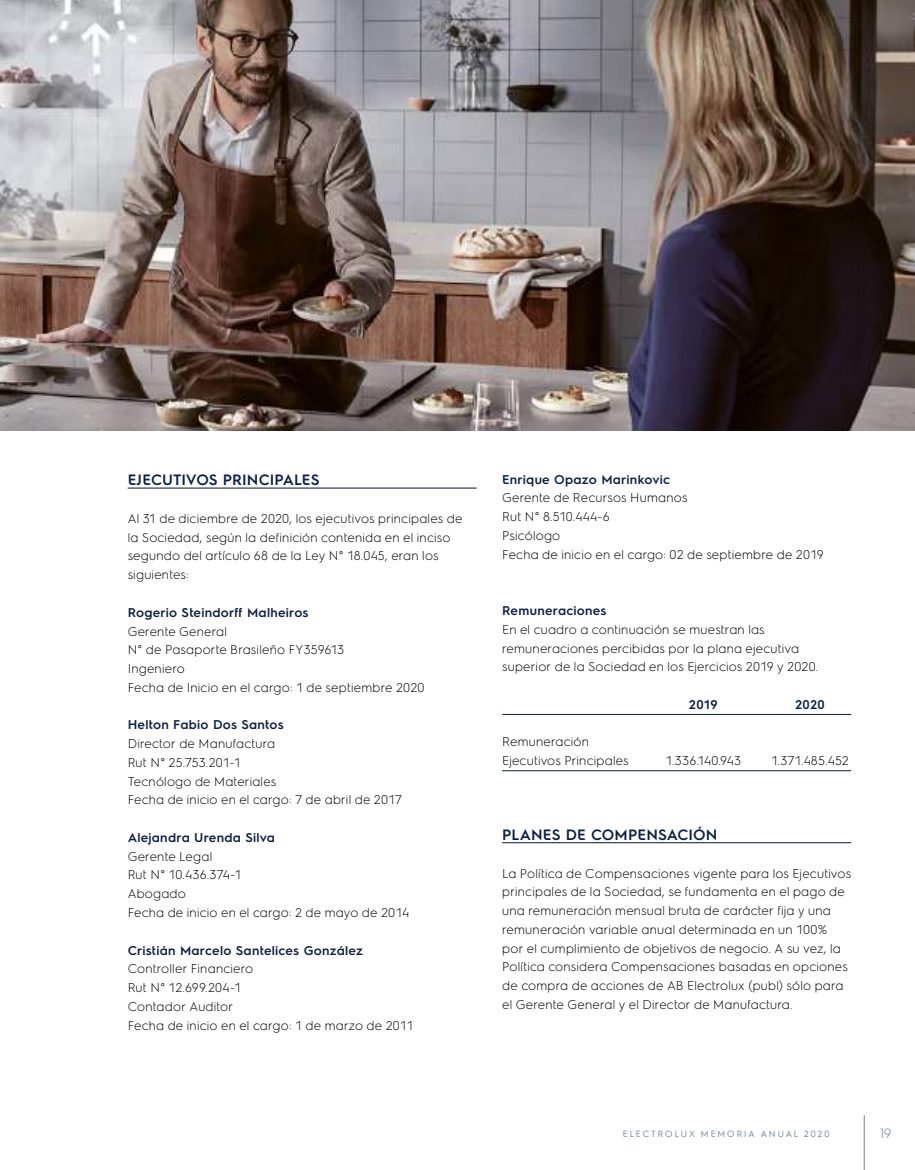
<style>
.page{position:relative;width:915px;height:1170px;background:#fff}
.page>*{position:absolute;margin:0;border:0;box-sizing:border-box;transform-origin:0 0}
.t1{font:600 15px "Electrolux Sans";letter-spacing:.005em;color:#0d1e45}
.t2{font:300 13.5px "Electrolux Sans";color:#6f869a}
.t3{font:300 12.75px/18.8px "Electrolux Sans";letter-spacing:.015em;color:#000}
.t4{font:600 12.75px "Electrolux Sans";letter-spacing:.02em;color:#0d1e45}
.t5{font:9px "Electrolux Sans";letter-spacing:.18em;color:#6f869a}
</style>
<div class="page">
<hr style="left:863px;top:1115px;width:1px;height:54px;background:#6f869a">
<hr style="left:128px;top:487px;width:348px;height:1px;background:#0d1e45">
<img style="left:0;top:0;width:914px;height:431px">
<hr style="left:502px;top:714px;width:348px;height:1px;background:#0d1e45">
<hr style="left:502px;top:770px;width:348px;height:1px;background:#0d1e45">
<hr style="left:502px;top:842px;width:348px;height:1px;background:#0d1e45">
<p class="t1" style="left:128px;top:469px;width:193px">EJECUTIVOS PRINCIPALES</p>
<p class="t3" style="left:128px;top:508px;width:336px">Al 31 de diciembre de 2020, los ejecutivos principales de la Sociedad, según la definición contenida en el inciso segundo del artículo 68 de la Ley N° 18.045, eran los siguientes:</p>
<p class="t4" style="left:128px;top:603px;width:182px">Rogerio Steindorff Malheiros</p>
<p class="t3" style="left:128px;top:621px;width:298px">Gerente General<br>N° de Pasaporte Brasileño FY359613<br>Ingeniero<br>Fecha de Inicio en el cargo: 1 de septiembre 2020</p>
<p class="t4" style="left:128px;top:716px;width:157px">Helton Fabio Dos Santos</p>
<p class="t3" style="left:128px;top:733px;width:275px">Director de Manufactura<br>Rut N° 25.753.201-1<br>Tecnólogo de Materiales<br>Fecha de inicio en el cargo: 7 de abril de 2017</p>
<p class="t4" style="left:128px;top:828px;width:149px">Alejandra Urenda Silva</p>
<p class="t3" style="left:128px;top:846px;width:283px">Gerente Legal<br>Rut N° 10.436.374-1<br>Abogado<br>Fecha de inicio en el cargo: 2 de mayo de 2014</p>
<p class="t4" style="left:128px;top:941px;width:237px">Cristián Marcelo Santelices González</p>
<p class="t3" style="left:128px;top:958px;width:287px">Controller Financiero<br>Rut N° 12.699.204-1<br>Contador Auditor<br>Fecha de inicio en el cargo: 1 de marzo de 2011</p>
<p class="t4" style="left:502px;top:470px;width:169px">Enrique Opazo Marinkovic</p>
<p class="t3" style="left:502px;top:488px;width:323px">Gerente de Recursos Humanos<br>Rut N° 8.510.444-6<br>Psicólogo<br>Fecha de inicio en el cargo: 02 de septiembre de 2019</p>
<p class="t4" style="left:502px;top:601px;width:106px">Remuneraciones</p>
<p class="t3" style="left:502px;top:619px;width:317px">En el cuadro a continuación se muestran las remuneraciones percibidas por la plana ejecutiva superior de la Sociedad en los Ejercicios 2019 y 2020.</p>
<p class="t4" style="left:688px;top:695px;width:30px">2019</p>
<p class="t4" style="left:794px;top:695px;width:31px">2020</p>
<p class="t3" style="left:502px;top:731px;width:128px">Remuneración<br>Ejecutivos Principales</p>
<p class="t3" style="left:665px;top:750px;width:77px">1.336.140.943</p>
<p class="t3" style="left:770px;top:750px;width:79px">1.371.485.452</p>
<p class="t1" style="left:502px;top:824px;width:217px">PLANES DE COMPENSACIÓN</p>
<p class="t3" style="left:502px;top:863px;width:350px">La Política de Compensaciones vigente para los Ejecutivos principales de la Sociedad, se fundamenta en el pago de una remuneración mensual bruta de carácter fija y una remuneración variable anual determinada en un 100% por el cumplimiento de objetivos de negocio. A su vez, la Política considera Compensaciones basadas en opciones de compra de acciones de AB Electrolux (publ) sólo para el Gerente General y el Director de Manufactura.</p>
<p class="t5" style="left:622px;top:1127px;width:208px">ELECTROLUX MEMORIA ANUAL 2020</p>
<p class="t2" style="left:879px;top:1124px;width:13px">19</p>
</div>
